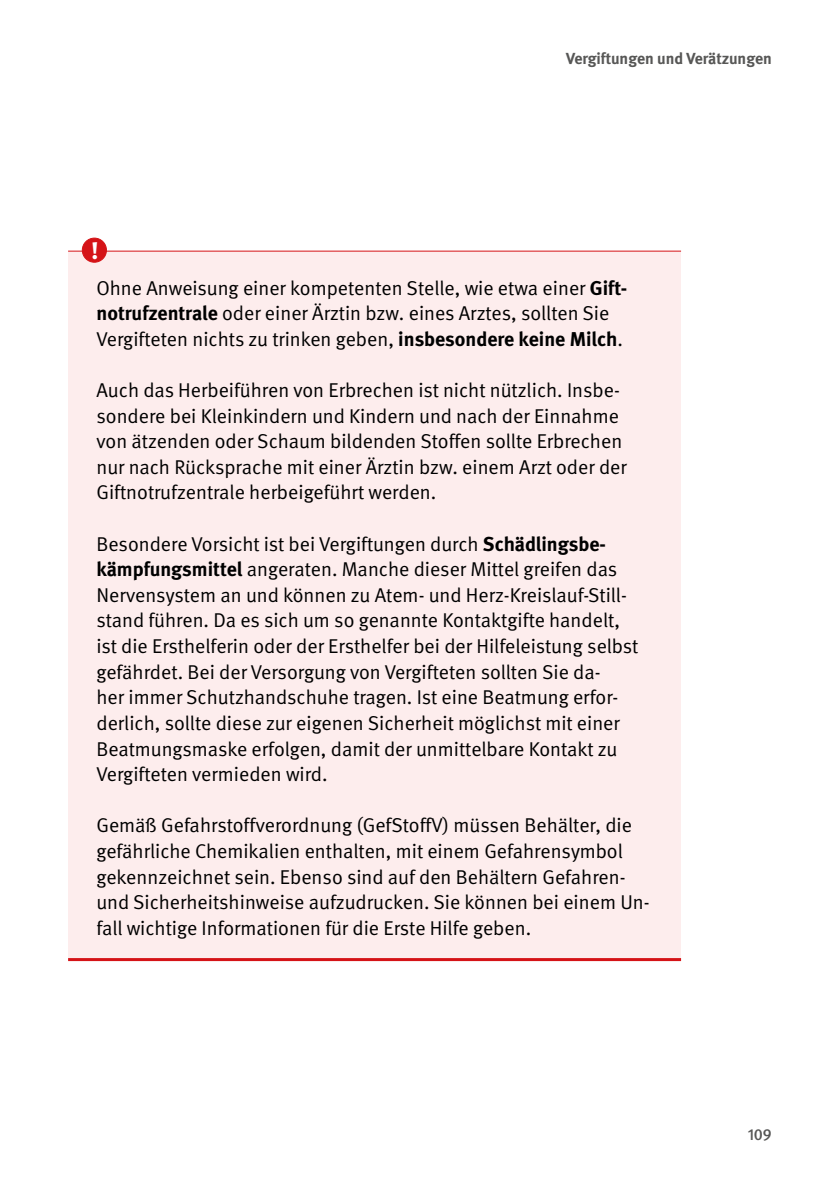
<style>
.page{position:relative;width:840px;height:1191px;background:#fff}
.page>*{position:absolute;margin:0;border:0;box-sizing:border-box;transform-origin:0 0}
.t1{font:700 24px "DGUV Meta Serif";color:#fff}
.Kasten_Schattierung_FT_ST_Linie_rot{font:20px/25.6px "DGUV Meta";color:#000}
.t2{font:700 16px "DGUV Meta";color:#575756}
.t3{font:500 16px "DGUV Meta";color:#575756}
.s1{font-weight:700}
</style>
<div class="page">
<div style="left:68px;top:251px;width:612px;height:708px;background:#fdeded"></div>
<hr style="left:68px;top:958px;width:612px;height:3px;background:#d51317">
<hr style="left:68px;top:251px;width:612px;height:1px;background:#d51317">
<div style="left:82px;top:238px;width:24px;height:24px;background:#d51317;border-radius:50%"></div>
<div style="left:82px;top:238px;width:25px;height:24px;border:1px solid #d51317;border-radius:50%"></div>
<p class="t1" style="left:91px;top:236px;width:9px">!</p>
<p class="t2" style="left:565px;top:49px;width:207px">Vergiftungen und Verätzungen</p>
<p class="Kasten_Schattierung_FT_ST_Linie_rot" style="left:96px;top:275px;width:532px">Ohne Anweisung einer kompetenten Stelle, wie etwa einer <span class="s1">Gift&shy;notrufzentrale</span> oder einer Ärztin bzw. eines Arztes, sollten Sie<br>Vergifteten nichts zu trinken geben, <span class="s1">insbesondere keine Milch</span>.</p>
<p class="Kasten_Schattierung_FT_ST_Linie_rot" style="left:96px;top:378px;width:531px">Auch das Herbeiführen von Erbrechen ist nicht nützlich. Insbe&shy;sondere bei Kleinkindern und Kindern und nach der Einnahme von ätzenden oder Schaum bildenden Stoffen sollte Erbrechen nur nach Rücksprache mit einer Ärztin bzw. einem Arzt oder der Giftnotrufzentrale herbeigeführt werden.</p>
<p class="Kasten_Schattierung_FT_ST_Linie_rot" style="left:96px;top:531px;width:543px">Besondere Vorsicht ist bei Vergiftungen durch <span class="s1">Schädlingsbe&shy;kämpfungsmittel</span> angeraten. Manche dieser Mittel greifen das Nervensystem an und können zu Atem- und Herz-Kreislauf-Still&shy;stand führen. Da es sich um so genannte Kontaktgifte handelt, ist die Ersthelferin oder der Ersthelfer bei der Hilfeleistung selbst gefährdet. Bei der Versorgung von Vergifteten sollten Sie da-<br>her immer Schutzhandschuhe tragen. Ist eine Beatmung erfor&shy;derlich, sollte diese zur eigenen Sicherheit möglichst mit einer Beatmungsmaske erfolgen, damit der unmittelbare Kontakt zu Vergifteten vermieden wird.</p>
<p class="Kasten_Schattierung_FT_ST_Linie_rot" style="left:96px;top:813px;width:554px">Gemäß Gefahrstoffverordnung (GefStoffV) müssen Behälter, die gefährliche Chemikalien enthalten, mit einem Gefahrensymbol gekennzeichnet sein. Ebenso sind auf den Behältern Gefahren&shy;und Sicherheitshinweise aufzudrucken. Sie können bei einem Un&shy;fall wichtige Informationen für die Erste Hilfe geben.</p>
<p class="t3" style="left:747px;top:1124px;width:26px">109</p>
</div>
